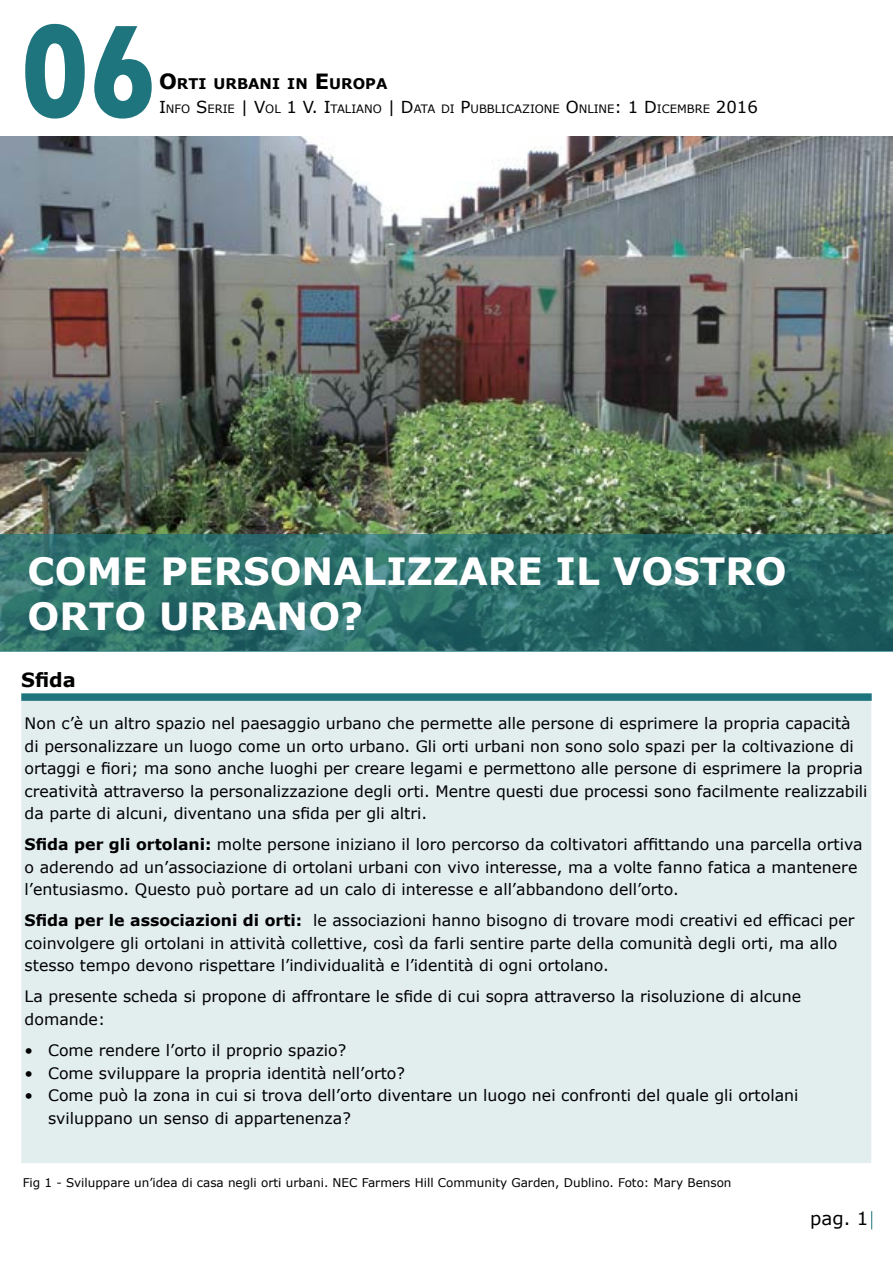
<style>
.page{position:relative;width:893px;height:1263px;background:#fff}
.page>*{position:absolute;margin:0;border:0;box-sizing:border-box;transform-origin:0 0}
.t1{font:800 condensed 138px "Tw Cen";color:#1f757e}
.t2{font:700 37.5px/45px "Verdana";color:#fff}
.t3{font:700 19.5px "Verdana";color:#000}
.t4{font:18.15px "Verdana";color:#000}
.t5{font:16.5px "Verdana";color:#000}
.t6{font:15.75px/22.5px "Verdana";color:#000}
.t7{font:700 15.75px "Verdana";color:#000}
.t8{font:700 14.7px "Verdana";color:#000}
.t9{font:12px "Verdana";color:#000}
.t10{font:11.55px "Verdana";color:#000}
.s1{font-size:21px}
.s2{font-size:16.5px}
.s3{font-weight:700}
</style>
<div class="page">
<div style="left:21px;top:693px;width:851px;height:8px;background:#1f757e"></div>
<svg style="left:871px;top:1211px;width:1px;height:18px"></svg>
<img style="left:0;top:137px;width:893px;height:397px">
<svg style="left:0;top:534px;width:893px;height:117px;background:#2c6e6b"></svg>
<div style="left:21px;top:701px;width:850px;height:462px;background:#e2edee"></div>
<h1 class="t1" style="left:21px;top:-10px;width:137px">06</h1>
<p class="t8" style="left:159px;top:73px;width:49px"><span class="s1">O</span>RTI</p>
<p class="t8" style="left:214px;top:73px;width:68px">URBANI</p>
<p class="t8" style="left:287px;top:73px;width:22px">IN</p>
<p class="t8" style="left:315px;top:73px;width:74px"><span class="s1">E</span>UROPA</p>
<p class="t10" style="left:196px;top:101px;width:40px"><span class="s2">S</span>ERIE</p>
<p class="t10" style="left:159px;top:101px;width:33px"><span class="s2">I</span>NFO</p>
<p class="t5" style="left:241px;top:96px;width:9px">|</p>
<p class="t10" style="left:254px;top:101px;width:28px"><span class="s2">V</span>OL</p>
<p class="t5" style="left:287px;top:96px;width:33px">1 .V</p>
<p class="t10" style="left:324px;top:101px;width:60px"><span class="s2">I</span>TALIANO</p>
<p class="t5" style="left:388px;top:96px;width:9px">|</p>
<p class="t10" style="left:401px;top:101px;width:36px"><span class="s2">D</span>ATA</p>
<p class="t10" style="left:441px;top:101px;width:7px">DI</p>
<p class="t10" style="left:566px;top:101px;width:50px"><span class="s2">O</span>NLINE</p>
<p class="t5" style="left:615px;top:96px;width:25px">1:</p>
<p class="t10" style="left:461px;top:101px;width:101px"><span class="s2">P</span>UBBLICAZIONE</p>
<p class="t5" style="left:716px;top:96px;width:43px">2016</p>
<p class="t10" style="left:644px;top:101px;width:67px"><span class="s2">D</span>ICEMBRE</p>
<h2 class="t2" style="left:28px;top:548px;width:761px">COME PERSONALIZZARE IL VOSTRO<br>ORTO URBANO?</h2>
<p class="t3" style="left:21px;top:666px;width:56px">Sfida</p>
<p class="t6" style="left:25px;top:712px;width:844px">Non è’c un altro spazio nel paesaggio urbano che permette alle persone di esprimere la propria capacità di personalizzare un luogo come un orto urbano. Gli orti urbani non sono solo spazi per la coltivazione di ortaggi e fiori; ma sono anche luoghi per creare legami e permettono alle persone di esprimere la propria creatività attraverso la personalizzazione degli orti. Mentre questi due processi sono facilmente realizzabili da parte di alcuni, diventano una sfida per gli altri.</p>
<p class="t6" style="left:25px;top:833px;width:839px"><span class="s3">Sfida per gli ortolani:</span> molte persone iniziano il loro percorso da coltivatori affittando una parcella ortiva o aderendo ad un’associazione di ortolani urbani con vivo interesse, ma a volte fanno fatica a mantenere<br>’l entusiasmo. Questo può portare ad un calo di interesse e all’abbandono dell’orto.</p>
<p class="t6" style="left:313px;top:909px;width:543px">le associazioni hanno bisogno di trovare modi creativi ed efficaci per</p>
<p class="t7" style="left:25px;top:909px;width:279px">Sfida per le associazioni di orti:</p>
<p class="t6" style="left:25px;top:932px;width:814px">coinvolgere gli ortolani in attività collettive, così da farli sentire parte della comunità degli orti, ma allo stesso tempo devono rispettare ’l individualità ’le identità di ogni ortolano.</p>
<p class="t6" style="left:25px;top:985px;width:778px">La presente scheda si propone di affrontare le sfide di cui sopra attraverso la risoluzione di alcune domande:</p>
<p class="t6" style="left:48px;top:1039px;width:300px">Come rendere ’l orto il proprio spazio?</p>
<p class="t6" style="left:25px;top:1039px;width:10px">•</p>
<p class="t6" style="left:25px;top:1061px;width:10px">•</p>
<p class="t6" style="left:25px;top:1084px;width:10px">•</p>
<p class="t6" style="left:48px;top:1061px;width:359px">Come sviluppare la propria identità nell’orto?</p>
<p class="t6" style="left:48px;top:1084px;width:752px">Come può la zona in cui si trova dell’orto diventare un luogo nei confronti del quale gli ortolani</p>
<p class="t6" style="left:48px;top:1106px;width:304px">sviluppano un senso di appartenenza?</p>
<p class="t9" style="left:23px;top:1175px;width:710px">Fig 1 - Sviluppare un’idea di casa negli orti urbani. NEC Farmers Hill Community Garden, Dublino. Foto: Mary Benson</p>
<p class="t4" style="left:810px;top:1206px;width:60px">pag 1.</p>
</div>
